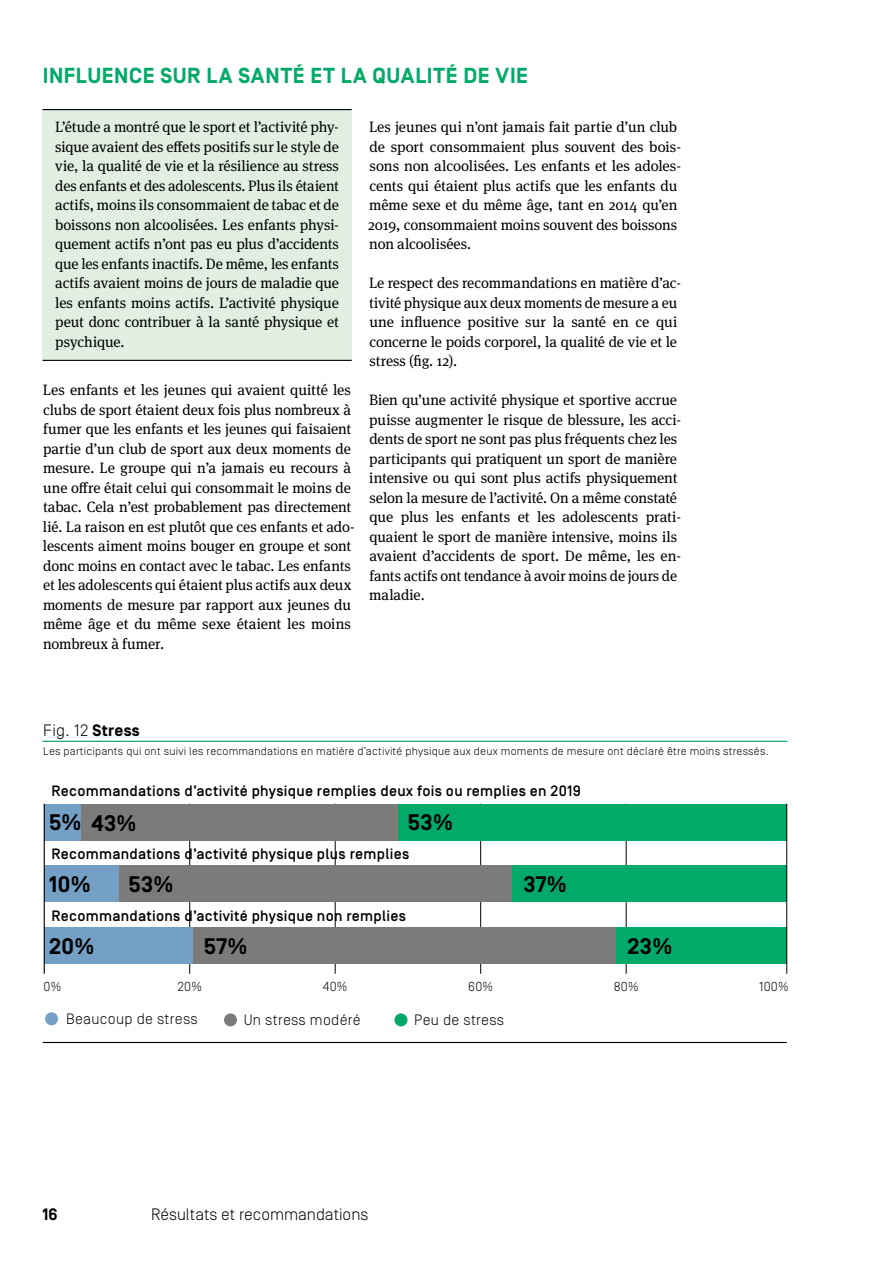
<style>
.page{position:relative;width:893px;height:1263px;background:#fff}
.page>*{position:absolute;margin:0;border:0;box-sizing:border-box;transform-origin:0 0}
.t1{font:700 22.5px "Simplon Norm";letter-spacing:.02em;color:#000}
.t2{font:700 21.75px "Simplon Norm";letter-spacing:.035em;color:#03a968}
.t3{font:300 16.5px "Simplon Norm";color:#000}
.t4{font:700 16.5px "Simplon Norm";color:#000}
.t5{font:15px/19.5px "Meta Serif OT";letter-spacing:-.005em;color:#000}
.t6{font:500 15px "Simplon Norm";letter-spacing:.02em;color:#000}
.t7{font:300 15px "Simplon Norm";letter-spacing:.02em;color:#000}
.t8{font:300 13.05px "Simplon Norm";letter-spacing:.02em;color:#000}
.t9{font:300 11.25px "Simplon Norm";letter-spacing:.02em;color:#000}
.s1{font-weight:700}
</style>
<div class="page">
<div style="left:43px;top:110px;width:309px;height:250px;background:#e0efe2"></div>
<hr style="left:43px;top:360px;width:309px;height:1px;background:#000">
<hr style="left:43px;top:109px;width:309px;height:1px;background:#000">
<hr style="left:43px;top:1042px;width:744px;height:1px;background:#000">
<hr style="left:189px;top:804px;width:1px;height:170px;background:#000">
<hr style="left:335px;top:804px;width:1px;height:170px;background:#000">
<hr style="left:480px;top:804px;width:1px;height:170px;background:#000">
<hr style="left:626px;top:804px;width:1px;height:170px;background:#000">
<div style="left:394px;top:1013px;width:13px;height:13px;background:#03a968;border-radius:50%"></div>
<div style="left:224px;top:1013px;width:13px;height:13px;background:#7b7b7a;border-radius:50%"></div>
<div style="left:45px;top:1012px;width:13px;height:13px;background:#73a0c4;border-radius:50%"></div>
<div style="left:397px;top:804px;width:390px;height:36px;background:#03a968"></div>
<div style="left:512px;top:865px;width:275px;height:37px;background:#03a968"></div>
<div style="left:616px;top:927px;width:171px;height:37px;background:#03a968"></div>
<div style="left:81px;top:804px;width:316px;height:36px;background:#7b7b7a"></div>
<div style="left:118px;top:865px;width:394px;height:37px;background:#7b7b7a"></div>
<div style="left:193px;top:927px;width:423px;height:37px;background:#7b7b7a"></div>
<div style="left:44px;top:804px;width:37px;height:36px;background:#73a0c4"></div>
<div style="left:44px;top:865px;width:74px;height:37px;background:#73a0c4"></div>
<div style="left:44px;top:927px;width:149px;height:37px;background:#73a0c4"></div>
<hr style="left:44px;top:804px;width:1px;height:170px;background:#000">
<hr style="left:786px;top:804px;width:1px;height:170px;background:#000">
<hr style="left:42px;top:741px;width:745px;height:1px;background:#03a968">
<h2 class="t2" style="left:43px;top:64px;width:487px">INFLUENCE SUR LA SANTÉ ET LA QUALITÉ DE VIE</h2>
<p class="t5" style="left:55px;top:117px;width:285px;text-align:justify">L’étude a montré que le sport et l’activité phy&shy;sique avaient des effets positifs sur le style de vie, la qualité de vie et la résilience au stress des enfants et des adolescents. Plus ils étaient actifs, moins ils consommaient de tabac et de boissons non alcoolisées. Les enfants physi&shy;quement actifs n’ont pas eu plus d’accidents que les enfants inactifs. De même, les enfants actifs avaient moins de jours de maladie que les enfants moins actifs. L’activité physique peut donc contribuer à la santé physique et psychique.</p>
<p class="t5" style="left:43px;top:381px;width:313px">Les enfants et les jeunes qui avaient quitté les clubs de sport étaient deux fois plus nombreux à fumer que les enfants et les jeunes qui faisaient partie d’un club de sport aux deux moments de mesure. Le groupe qui n’a jamais eu recours à une offre était celui qui consommait le moins de tabac. Cela n’est probablement pas directement lié. La raison en est plutôt que ces enfants et ado&shy;lescents aiment moins bouger en groupe et sont donc moins en contact avec le tabac. Les enfants et les adolescents qui étaient plus actifs aux deux moments de mesure par rapport aux jeunes du même âge et du même sexe étaient les moins nombreux à fumer.</p>
<p class="t5" style="left:368px;top:117px;width:314px">Les jeunes qui n’ont jamais fait partie d’un club de sport consommaient plus souvent des bois&shy;sons non alcoolisées. Les enfants et les adoles&shy;cents qui étaient plus actifs que les enfants du même sexe et du même âge, tant en 2014 qu’en 2019, consommaient moins souvent des boissons non alcoolisées.</p>
<p class="t5" style="left:369px;top:273px;width:313px">Le respect des recommandations en matière d’ac&shy;tivité physique aux deux moments de mesure a eu une influence positive sur la santé en ce qui concerne le poids corporel, la qualité de vie et le stress (fig. 12).</p>
<p class="t5" style="left:369px;top:390px;width:313px">Bien qu’une activité physique et sportive accrue puisse augmenter le risque de blessure, les acci&shy;dents de sport ne sont pas plus fréquents chez les participants qui pratiquent un sport de manière intensive ou qui sont plus actifs physiquement selon la mesure de l’activité. On a même constaté que plus les enfants et les adolescents prati&shy;quaient le sport de manière intensive, moins ils avaient d’accidents de sport. De même, les en&shy;fants actifs ont tendance à avoir moins de jours de maladie.</p>
<p class="t3" style="left:43px;top:721px;width:98px">Fig. 12 <span class="s1">Stress</span></p>
<p class="t9" style="left:43px;top:745px;width:727px">Les participants qui ont suivi les recommandations en matière d’activité physique aux deux moments de mesure ont déclaré être moins stressés.</p>
<p class="t6" style="left:52px;top:783px;width:531px">Recommandations d’activité physique remplies deux fois ou remplies en 2019</p>
<h1 class="t1" style="left:49px;top:811px;width:89px">5% 43%</h1>
<h1 class="t1" style="left:408px;top:810px;width:46px">53%</h1>
<p class="t6" style="left:52px;top:846px;width:359px">Recommandations d’activité physique plus remplies</p>
<h1 class="t1" style="left:49px;top:872px;width:43px">10%</h1>
<h1 class="t1" style="left:128px;top:872px;width:46px">53%</h1>
<h1 class="t1" style="left:523px;top:872px;width:45px">37%</h1>
<p class="t6" style="left:52px;top:907px;width:356px">Recommandations d’activité physique non remplies</p>
<h1 class="t1" style="left:49px;top:934px;width:47px">20%</h1>
<h1 class="t1" style="left:204px;top:934px;width:45px">57%</h1>
<h1 class="t1" style="left:627px;top:934px;width:46px">23%</h1>
<p class="t8" style="left:43px;top:979px;width:19px">0%</p>
<p class="t8" style="left:177px;top:980px;width:26px">20%</p>
<p class="t8" style="left:323px;top:980px;width:26px">40%</p>
<p class="t8" style="left:468px;top:979px;width:26px">60%</p>
<p class="t8" style="left:614px;top:980px;width:26px">80%</p>
<p class="t8" style="left:759px;top:979px;width:31px">100%</p>
<p class="t7" style="left:66px;top:1011px;width:133px">Beaucoup de stress</p>
<p class="t7" style="left:244px;top:1012px;width:118px">Un stress modéré</p>
<p class="t7" style="left:414px;top:1012px;width:91px">Peu de stress</p>
<p class="t4" style="left:43px;top:1206px;width:17px">16</p>
<p class="t3" style="left:151px;top:1206px;width:219px">Résultats et recommandations</p>
</div>
